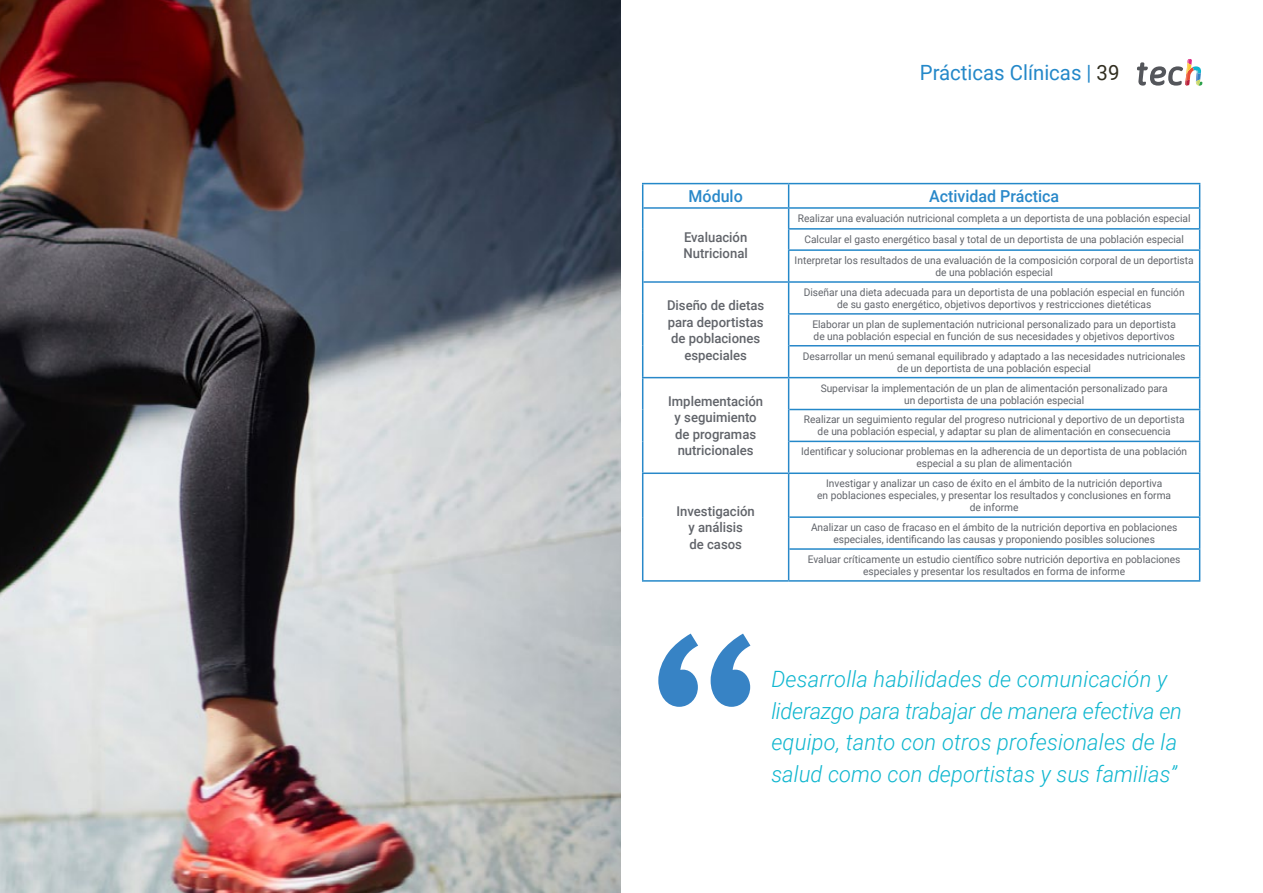
<style>
.page{position:relative;width:1263px;height:893px;background:#fff}
.page>*{position:absolute;margin:0;border:0;box-sizing:border-box;transform-origin:0 0}
.t1{font:italic 300 22.5px/31.5px "Roboto";letter-spacing:.005em;color:#0fb6cf}
.t2{font:21px "Roboto";color:#2488c9}
.t3{font:500 16.5px "Roboto";color:#2988c9}
.t4{font:500 13.5px/16.5px "Roboto";color:#61646a;text-align:center}
.t5{font:10.5px/12px "Roboto";color:#61646a;text-align:center}
.s1{color:#312e20}
</style>
<div class="page">
<img style="left:0;top:0;width:621px;height:893px">
<svg style="left:1137px;top:59px;width:65px;height:27px"></svg>
<hr style="left:642px;top:580px;width:147px;height:2px;background:#2488c9">
<hr style="left:788px;top:315px;width:1px;height:31px;background:#2988c9">
<hr style="left:788px;top:346px;width:1px;height:31px;background:#2988c9">
<hr style="left:642px;top:474px;width:1px;height:43px;background:#2988c9">
<hr style="left:642px;top:517px;width:1px;height:32px;background:#2988c9">
<hr style="left:642px;top:549px;width:1px;height:31px;background:#2988c9">
<hr style="left:788px;top:313px;width:411px;height:2px;background:#2988c9">
<hr style="left:789px;top:345px;width:410px;height:1px;background:#2988c9">
<hr style="left:642px;top:378px;width:1px;height:31px;background:#2988c9">
<hr style="left:788px;top:378px;width:1px;height:31px;background:#2988c9">
<hr style="left:642px;top:409px;width:1px;height:32px;background:#2988c9">
<hr style="left:788px;top:409px;width:1px;height:32px;background:#2988c9">
<hr style="left:642px;top:441px;width:1px;height:31px;background:#2988c9">
<hr style="left:788px;top:441px;width:1px;height:31px;background:#2988c9">
<hr style="left:788px;top:474px;width:1px;height:43px;background:#2988c9">
<hr style="left:788px;top:517px;width:1px;height:32px;background:#2988c9">
<hr style="left:788px;top:549px;width:1px;height:31px;background:#2988c9">
<hr style="left:643px;top:207px;width:145px;height:2px;background:#2988c9">
<hr style="left:642px;top:250px;width:1px;height:32px;background:#2488c9">
<hr style="left:643px;top:281px;width:145px;height:2px;background:#2988c9">
<hr style="left:642px;top:377px;width:147px;height:1px;background:#2988c9">
<hr style="left:642px;top:472px;width:147px;height:2px;background:#2988c9">
<hr style="left:642px;top:183px;width:147px;height:1px;background:#2488c9">
<svg style="left:642px;top:184px;width:1px;height:66px"></svg>
<hr style="left:789px;top:183px;width:411px;height:1px;background:#2488c9">
<svg style="left:788px;top:184px;width:1px;height:65px"></svg>
<hr style="left:788px;top:207px;width:412px;height:2px;background:#2488c9">
<hr style="left:788px;top:228px;width:412px;height:2px;background:#2488c9">
<svg style="left:1199px;top:184px;width:1px;height:65px"></svg>
<hr style="left:788px;top:249px;width:412px;height:2px;background:#2488c9">
<hr style="left:788px;top:251px;width:1px;height:30px;background:#2488c9">
<hr style="left:1199px;top:251px;width:1px;height:30px;background:#2488c9">
<hr style="left:642px;top:282px;width:1px;height:32px;background:#2488c9">
<hr style="left:788px;top:281px;width:412px;height:2px;background:#2488c9">
<hr style="left:788px;top:283px;width:1px;height:30px;background:#2488c9">
<hr style="left:1199px;top:283px;width:1px;height:31px;background:#2488c9">
<hr style="left:642px;top:314px;width:1px;height:32px;background:#2488c9">
<hr style="left:642px;top:346px;width:1px;height:31px;background:#2488c9">
<hr style="left:789px;top:377px;width:411px;height:1px;background:#2488c9">
<hr style="left:789px;top:472px;width:411px;height:2px;background:#2488c9">
<hr style="left:1199px;top:314px;width:1px;height:32px;background:#2488c9">
<hr style="left:1199px;top:346px;width:1px;height:31px;background:#2488c9">
<hr style="left:1199px;top:378px;width:1px;height:31px;background:#2488c9">
<hr style="left:789px;top:409px;width:411px;height:1px;background:#2488c9">
<hr style="left:1199px;top:410px;width:1px;height:31px;background:#2488c9">
<hr style="left:789px;top:441px;width:411px;height:1px;background:#2488c9">
<hr style="left:1199px;top:442px;width:1px;height:30px;background:#2488c9">
<hr style="left:1199px;top:474px;width:1px;height:42px;background:#2488c9">
<hr style="left:789px;top:516px;width:411px;height:2px;background:#2488c9">
<hr style="left:1199px;top:518px;width:1px;height:30px;background:#2488c9">
<hr style="left:789px;top:548px;width:411px;height:2px;background:#2488c9">
<hr style="left:1199px;top:550px;width:1px;height:30px;background:#2488c9">
<hr style="left:789px;top:580px;width:411px;height:2px;background:#2488c9">
<svg style="left:658px;top:634px;width:92px;height:73px"></svg>
<h2 class="t2" style="left:920px;top:57px;width:201px">Prácticas Clínicas | <span class="s1">39</span></h2>
<h3 class="t3" style="left:688px;top:185px;width:56px">Módulo</h3>
<h3 class="t3" style="left:929px;top:185px;width:132px">Actividad Práctica</h3>
<p class="t4" style="left:683px;top:228px;width:66px;text-align:left">Evaluación<br>Nutricional</p>
<p class="t5" style="left:795px;top:208px;width:400px;line-height:20.9px">Realizar una evaluación nutricional completa a un deportista de una población especial<br>Calcular el gasto energético basal y total de un deportista de una población especial<br>Interpretar los resultados de una evaluación de la composición corporal de un deportista</p>
<p class="t5" style="left:935px;top:266px;width:119px">de una población especial</p>
<p class="t4" style="left:667px;top:297px;width:99px">Diseño de dietas para deportistas de poblaciones especiales</p>
<p class="t4" style="left:668px;top:392px;width:96px">Implementación y seguimiento de programas nutricionales</p>
<p class="t4" style="left:676px;top:502px;width:80px">Investigación y análisis<br>de casos</p>
<p class="t5" style="left:804px;top:286px;width:382px">Diseñar una dieta adecuada para un deportista de una población especial en función de su gasto energético, objetivos deportivos y restricciones dietéticas</p>
<p class="t5" style="left:812px;top:318px;width:365px;text-align:left">Elaborar un plan de suplementación nutricional personalizado para un deportista de una población especial en función de sus necesidades y objetivos deportivos</p>
<p class="t5" style="left:803px;top:349px;width:384px">Desarrollar un menú semanal equilibrado y adaptado a las necesidades nutricionales de un deportista de una población especial</p>
<p class="t5" style="left:821px;top:381px;width:349px">Supervisar la implementación de un plan de alimentación personalizado para un deportista de una población especial</p>
<p class="t5" style="left:804px;top:413px;width:382px">Realizar un seguimiento regular del progreso nutricional y deportivo de un deportista de una población especial, y adaptar su plan de alimentación en consecuencia</p>
<p class="t5" style="left:801px;top:445px;width:388px">Identificar y solucionar problemas en la adherencia de un deportista de una población especial a su plan de alimentación</p>
<p class="t5" style="left:817px;top:477px;width:355px">Investigar y analizar un caso de éxito en el ámbito de la nutrición deportiva<br>en poblaciones especiales, y presentar los resultados y conclusiones en forma de informe</p>
<p class="t5" style="left:811px;top:521px;width:368px">Analizar un caso de fracaso en el ámbito de la nutrición deportiva en poblaciones especiales, identificando las causas y proponiendo posibles soluciones</p>
<p class="t5" style="left:808px;top:553px;width:374px">Evaluar críticamente un estudio científico sobre nutrición deportiva en poblaciones especiales y presentar los resultados en forma de informe</p>
<h1 class="t1" style="left:771px;top:663px;width:412px">Desarrolla habilidades de comunicación y liderazgo para trabajar de manera efectiva en equipo, tanto con otros profesionales de la salud como con deportistas y sus familias”</h1>
</div>
